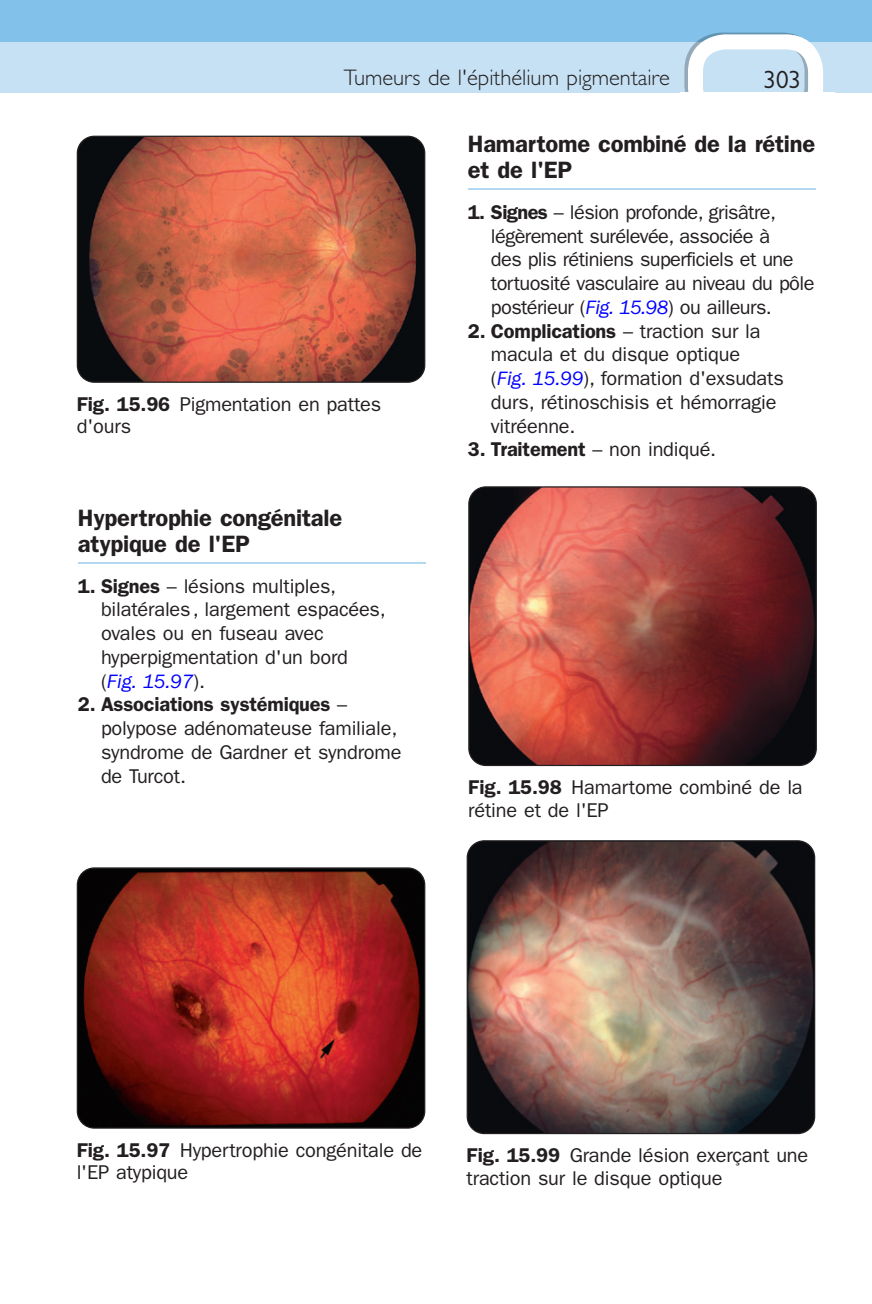
<style>
.page{position:relative;width:872px;height:1304px;background:#fff}
.page>*{position:absolute;margin:0;border:0;box-sizing:border-box;transform-origin:0 0}
.t1{font:25px "Gill Sans";color:#231f20}
.t2{font:600 23.75px/25.8px "Franklin Gothic";letter-spacing:-.01em;color:#231f20}
.t3{font:300 22.5px "Gill Sans";color:#231f20}
.t4{font:20px/23.8px "Franklin Gothic";letter-spacing:-.01em;color:#231f20}
.t5{font:20px/23.8px "Franklin Gothic";letter-spacing:-.03em;color:#231f20}
.t6{font:600 20px "Franklin Gothic";letter-spacing:-.01em;color:#231f20}
.s1{font-weight:600}
.s2{font-style:italic;color:#00f}
.s3{font-weight:400}
</style>
<div class="page">
<div style="left:0;top:0;width:872px;height:92px;background:#82c1ea"></div>
<div style="left:0;top:42px;width:872px;height:50px;background:#c6e1f4"></div>
<svg style="left:684px;top:33px;width:139px;height:59px"></svg>
<hr style="left:78px;top:562px;width:347px;height:2px;background:#b3d8f1">
<hr style="left:468px;top:188px;width:347px;height:2px;background:#b3d8f1">
<img style="left:77px;top:136px;width:348px;height:246px">
<div style="left:77px;top:136px;width:348px;height:247px;border:1px solid #231f20;border-radius:17px"></div>
<img style="left:77px;top:869px;width:348px;height:258px">
<div style="left:77px;top:867px;width:348px;height:262px;border:1px solid #231f20;border-radius:17px"></div>
<img style="left:470px;top:488px;width:345px;height:277px">
<div style="left:468px;top:486px;width:349px;height:280px;border:1px solid #231f20;border-radius:17px"></div>
<img style="left:468px;top:842px;width:346px;height:291px">
<div style="left:466px;top:840px;width:349px;height:294px;border:1px solid #231f20;border-radius:17px"></div>
<p class="t3" style="left:344px;top:65px;width:327px">Tumeurs de l'épithélium pigmentaire</p>
<p class="t1" style="left:763px;top:65px;width:39px">303</p>
<p class="t4" style="left:77px;top:393px;width:306px;line-height:22.5px"><span class="s1">Fig. 15.96</span> Pigmentation en pattes d'ours</p>
<p class="t2" style="left:78px;top:505px;width:266px">Hypertrophie congénitale atypique de l'EP</p>
<p class="t4" style="left:101px;top:574px;width:286px;text-indent:-23px"><span class="s1">1. Signes</span> – lésions multiples, bilatérales , largement espacées, ovales ou en fuseau avec hyperpigmentation d'un bord<br>( <span class="s2">Fig. 15.97</span> ).</p>
<p class="t4" style="left:101px;top:693px;width:302px;text-indent:-23px"><span class="s1">2. Associations systémiques</span> – polypose adénomateuse familiale, syndrome de Gardner et syndrome de Turcot.</p>
<p class="t2" style="left:468px;top:131px;width:349px">Hamartome combiné de la rétine et de l'EP</p>
<p class="t5" style="left:491px;top:200px;width:325px;text-indent:-23px"><span class="s1">1. Signes</span> – lésion profonde, grisâtre, légèrement surélevée, associée à<br>des plis rétiniens superficiels et une tortuosité vasculaire au niveau du pôle postérieur ( <span class="s2">Fig. 15.98</span> ) ou ailleurs.</p>
<p class="t4" style="left:491px;top:319px;width:294px;text-indent:-23px"><span class="s1">2. Complications</span> – traction sur la macula et du disque optique<br>( <span class="s2">Fig. 15.99</span> ), formation d'exsudats durs, rétinoschisis et hémorragie vitréenne.</p>
<p class="t6" style="left:468px;top:438px;width:250px">3. Traitement <span class="s3">– non indiqué.</span></p>
<p class="t4" style="left:468px;top:776px;width:336px;line-height:22.5px"><span class="s1">Fig. 15.98</span> Hamartome combiné de la rétine et de l'EP</p>
<p class="t4" style="left:77px;top:1139px;width:347px;line-height:22.5px"><span class="s1">Fig. 15.97</span> Hypertrophie congénitale de l'EP atypique</p>
<p class="t4" style="left:466px;top:1144px;width:343px;line-height:22.5px"><span class="s1">Fig. 15.99</span> Grande lésion exerçant une traction sur le disque optique</p>
</div>
